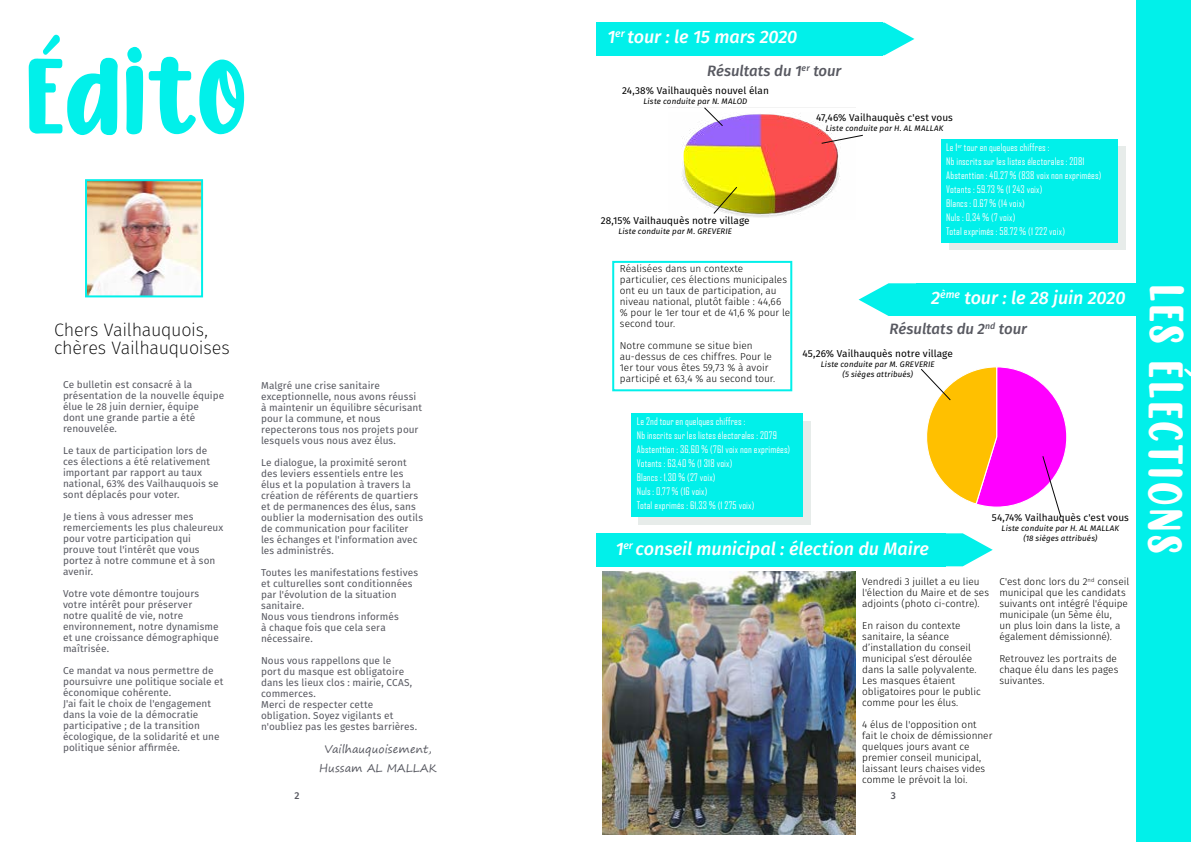
<style>
.page{position:relative;width:1191px;height:842px;background:#fff}
.page>*{position:absolute;margin:0;border:0;box-sizing:border-box;transform-origin:0 0}
.t1{font:90px "CHICKEN Pie Height";letter-spacing:-.015em;color:#01f0ea}
.t2{font:40px "CHICKEN Pie Height";color:#fff}
.t3{font:italic 500 18px "Fira Sans";letter-spacing:-.005em;color:#fff}
.t4{font:200 18px/18px "Fira Sans";letter-spacing:-.015em;color:#000}
.t5{font:italic 500 15px "Fira Sans";letter-spacing:-.005em;color:#585961}
.t6{font:11px/19px "Segoe Print";letter-spacing:.005em;color:#585961;text-align:center}
.t7{font:10px/11px "Fira Sans";letter-spacing:.005em;color:#585961}
.t8{font:300 10px/11px "Fira Sans";color:#000}
.t9{font:10px/14px "Agency FB";letter-spacing:.01em;color:#fff}
.t10{font:10px "Fira Sans";color:#000}
.t11{font:500 10px "Fira Sans";color:#585961}
.t12{font:italic 8px/10px "Fira Sans";letter-spacing:.015em;color:#000;text-align:center}
</style>
<div class="page">
<img style="left:88px;top:182px;width:112px;height:112px">
<div style="left:85px;top:179px;width:118px;height:118px;border:2px solid #01f0ea"></div>
<svg style="left:883px;top:23px;width:31px;height:32px"></svg>
<div style="left:596px;top:22px;width:287px;height:33px;background:#01f0ea"></div>
<div style="left:1137px;top:0;width:54px;height:842px;background:#01f0ea"></div>
<svg style="left:668px;top:107px;width:195px;height:110px"></svg>
<svg style="left:858px;top:283px;width:58px;height:33px"></svg>
<div style="left:916px;top:283px;width:221px;height:33px;background:#01f0ea"></div>
<div style="left:638px;top:421px;width:172px;height:103px;background:#e7ecea"></div>
<div style="left:631px;top:413px;width:171px;height:104px;background:#01f0ea"></div>
<svg style="left:921px;top:367px;width:146px;height:151px"></svg>
<div style="left:948px;top:146px;width:177px;height:104px;background:#e7ecea"></div>
<div style="left:941px;top:139px;width:176px;height:104px;background:#01f0ea"></div>
<svg style="left:946px;top:533px;width:46px;height:33px"></svg>
<div style="left:596px;top:533px;width:350px;height:34px;background:#01f0ea"></div>
<img style="left:602px;top:571px;width:253px;height:263px">
<div style="left:612px;top:261px;width:180px;height:130px;border:2px solid #01f0ea"></div>
<h1 class="t1" style="left:29px;top:22px;width:225px">Édito</h1>
<h3 class="t4" style="left:54px;top:320px;width:177px">Chers Vailhauquois, chères Vailhauquoises</h3>
<p class="t7" style="left:63px;top:379px;width:163px">Ce bulletin est consacré à la présentation de la nouvelle équipe élue le 28 juin dernier, équipe<br>dont une grande partie a été renouvelée.</p>
<p class="t7" style="left:63px;top:445px;width:157px">Le taux de participation lors de ces élections a été relativement important par rapport au taux national, 63% des Vailhauquois se sont déplacés pour voter.</p>
<p class="t7" style="left:63px;top:511px;width:162px">Je tiens à vous adresser mes remerciements les plus chaleureux pour votre participation qui prouve tout l'intérêt que vous portez à notre commune et à son avenir.</p>
<p class="t7" style="left:63px;top:588px;width:157px">Votre vote démontre toujours votre intérêt pour préserver notre qualité de vie, notre environnement, notre dynamisme et une croissance démographique maîtrisée.</p>
<p class="t7" style="left:63px;top:665px;width:162px">Ce mandat va nous permettre de poursuivre une politique sociale et économique cohérente.<br>J'ai fait le choix de l'engagement dans la voie de la démocratie participative ; de la transition écologique, de la solidarité et une politique sénior affirmée.</p>
<h3 class="t3" style="left:607px;top:24px;width:191px">1<sup>er</sup> tour : le 15 mars 2020</h3>
<h3 class="t5" style="left:707px;top:61px;width:136px">Résultats du 1<sup>er</sup> tour</h3>
<p class="t7" style="left:261px;top:380px;width:162px">Malgré une crise sanitaire exceptionnelle, nous avons réussi à maintenir un équilibre sécurisant pour la commune, et nous repecterons tous nos projets pour lesquels vous nous avez élus.</p>
<p class="t7" style="left:261px;top:457px;width:163px">Le dialogue, la proximité seront des leviers essentiels entre les élus et la population à travers la création de référents de quartiers et de permanences des élus, sans oublier la modernisation des outils de communication pour faciliter les échanges et l'information avec les administrés.</p>
<p class="t7" style="left:261px;top:567px;width:158px">Toutes les manifestations festives et culturelles sont conditionnées par l'évolution de la situation sanitaire.<br>Nous vous tiendrons informés<br>à chaque fois que cela sera nécessaire.</p>
<p class="t7" style="left:261px;top:655px;width:158px">Nous vous rappellons que le<br>port du masque est obligatoire dans les lieux clos : mairie, CCAS, commerces.<br>Merci de respecter cette obligation. Soyez vigilants et n'oubliez pas les gestes barrières.</p>
<p class="t6" style="left:319px;top:739px;width:119px">Vailhauquoisement,<br>Hussam AL MALLAK</p>
<p class="t10" style="left:622px;top:83px;width:148px">24,38% Vailhauquès nouvel élan</p>
<p class="t12" style="left:643px;top:96px;width:105px">Liste conduite par N. MALOD</p>
<p class="t10" style="left:600px;top:214px;width:151px">28,15% Vailhauquès notre village</p>
<p class="t12" style="left:618px;top:226px;width:115px">Liste conduite par M. GREVERIE</p>
<p class="t8" style="left:620px;top:263px;width:172px">Réalisées dans un contexte particulier, ces élections municipales ont eu un taux de participation, au niveau national, plutôt faible : 44,66 % pour le 1er tour et de 41,6 % pour le second tour.</p>
<p class="t8" style="left:620px;top:340px;width:157px">Notre commune se situe bien au-dessus de ces chiffres. Pour le<br>1er tour vous êtes 59,73 % à avoir participé et 63,4 % au second tour.</p>
<p class="t9" style="left:637px;top:414px;width:155px">Le 2nd tour en quelques chiffres :<br>Nb inscrits sur les listes électorales : 2079<br>Abstenttion : 36,60 % (761 voix non exprimées)<br>Votants : 63,40 % (1 318 voix)<br>Blancs : 1,30 % (27 voix)<br>Nuls : 0,77 % (16 voix)<br>Total exprimés : 61,33 % (1 275 voix)</p>
<p class="t10" style="left:816px;top:110px;width:138px">47,46% Vailhauquès c'est vous</p>
<p class="t12" style="left:825px;top:123px;width:119px">Liste conduite par H. AL MALLAK</p>
<p class="t9" style="left:946px;top:140px;width:156px">Le 1<sup>er</sup> tour en quelques chiffres :<br>Nb inscrits sur les listes électorales : 2081<br>Abstenttion : 40,27 % (838 voix non exprimées)<br>Votants : 59.73 % (1 243 voix)<br>Blancs : 0.67 % (14 voix)<br>Nuls : 0,34 % (7 voix)<br>Total exprimés : 58.72 % (1 222 voix)</p>
<h3 class="t3" style="left:931px;top:286px;width:196px">2<sup>ème</sup> tour : le 28 juin 2020</h3>
<h3 class="t5" style="left:889px;top:318px;width:139px">Résultats du 2<sup>nd</sup> tour</h3>
<p class="t10" style="left:802px;top:346px;width:152px">45,26% Vailhauquès notre village</p>
<p class="t12" style="left:821px;top:359px;width:115px">Liste conduite par M. GREVERIE (5 sièges attribués)</p>
<h3 class="t3" style="left:615px;top:536px;width:315px">1<sup>er</sup> conseil municipal : élection du Maire</h3>
<p class="t10" style="left:991px;top:511px;width:139px">54,74% Vailhauquès c'est vous</p>
<p class="t12" style="left:1001px;top:523px;width:119px">Liste conduite par H. AL MALLAK (18 sièges attribués)</p>
<p class="t8" style="left:999px;top:576px;width:131px">C'est donc lors du 2<sup>nd</sup> conseil municipal que les candidats suivants ont intégré l'équipe municipale (un 5ème élu,<br>un plus loin dans la liste, a également démissionné).</p>
<p class="t8" style="left:999px;top:653px;width:120px">Retrouvez les portraits de chaque élu dans les pages suivantes.</p>
<p class="t8" style="left:862px;top:576px;width:128px">Vendredi 3 juillet a eu lieu l'élection du Maire et de ses adjoints (photo ci-contre).</p>
<p class="t8" style="left:862px;top:620px;width:120px">En raison du contexte sanitaire, la séance d’installation du conseil municipal s’est déroulée dans la salle polyvalente.<br>Les masques étaient obligatoires pour le public comme pour les élus.</p>
<p class="t8" style="left:862px;top:719px;width:132px">4 élus de l'opposition ont fait le choix de démissionner quelques jours avant ce premier conseil municipal, laissant leurs chaises vides comme le prévoit la loi.</p>
<p class="t11" style="left:294px;top:788px;width:7px">2</p>
<p class="t11" style="left:890px;top:788px;width:7px">3</p>
<h2 class="t2" style="left:1200px;top:287px;width:272px;rotate:91deg">LES ÉLECTIONS</h2>
</div>
